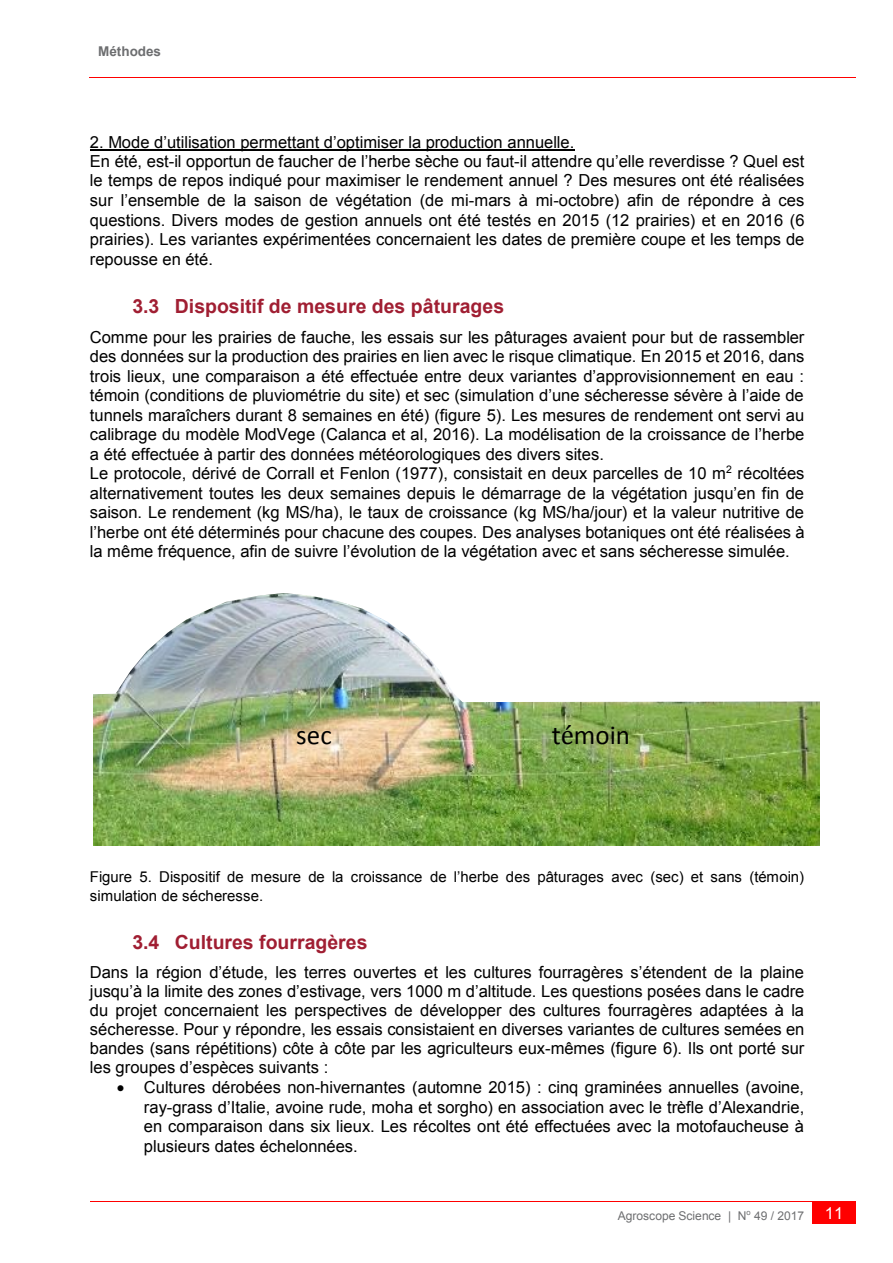
<style>
.page{position:relative;width:893px;height:1263px;background:#fff}
.page>*{position:absolute;margin:0;border:0;box-sizing:border-box;transform-origin:0 0}
.t1{font:27px "Calibri";color:#000}
.t2{font:700 19.5px "Arial";color:#a01e32}
.t3{font:16.5px/19.5px "Arial";color:#000}
.t4{font:16.5px "Arial";color:#fff}
.t5{font:15px/19.6px "Arial";color:#000}
.t6{font:700 13.5px "Arial";letter-spacing:.005em;color:#6d6e70}
.t7{font:12px "Arial";letter-spacing:-.005em;color:#6d6e70}
.s1{font-family:"Cambria"}
</style>
<div class="page">
<hr style="left:89px;top:77px;width:767px;height:1px;background:#f00">
<div style="left:812px;top:1201px;width:44px;height:23px;background:#f00"></div>
<hr style="left:90px;top:1201px;width:722px;height:1px;background:#f00">
<hr style="left:90px;top:149px;width:484px;height:2px;background:#000">
<img style="left:93px;top:702px;width:726px;height:143px">
<svg style="left:93px;top:696px;width:727px;height:6px"></svg>
<img style="left:93px;top:593px;width:363px;height:103px">
<img style="left:285px;top:718px;width:86px;height:54px">
<img style="left:541px;top:718px;width:148px;height:54px">
<p class="t6" style="left:98px;top:42px;width:65px">Méthodes</p>
<p class="t3" style="left:90px;top:132px;width:716px">2. Mode d’utilisation permettant d’optimiser la production annuelle.<br>En été, est-il opportun de faucher de l’herbe sèche ou faut-il attendre qu’elle reverdisse ? Quel est le temps de repos indiqué pour maximiser le rendement annuel ? Des mesures ont été réalisées sur l’ensemble de la saison de végétation (de mi-mars à mi-octobre) afin de répondre à ces questions. Divers modes de gestion annuels ont été testés en 2015 (12 prairies) et en 2016 (6 prairies). Les variantes expérimentées concernaient les dates de première coupe et les temps de repousse en été.</p>
<p class="t2" style="left:132px;top:293px;width:373px">3.3 Dispositif de mesure des pâturages</p>
<p class="t3" style="left:90px;top:327px;width:716px">Comme pour les prairies de fauche, les essais sur les pâturages avaient pour but de rassembler des données sur la production des prairies en lien avec le risque climatique. En 2015 et 2016, dans trois lieux, une comparaison a été effectuée entre deux variantes d’approvisionnement en eau : témoin (conditions de pluviométrie du site) et sec (simulation d’une sécheresse sévère à l’aide de tunnels maraîchers durant 8 semaines en été) (figure 5). Les mesures de rendement ont servi au calibrage du modèle ModVege (Calanca et al, 2016). La modélisation de la croissance de l’herbe a été effectuée à partir des données météorologiques des divers sites.<br>Le protocole, dérivé de Corrall et Fenlon (1977), consistait en deux parcelles de 10 m<sup>2</sup> récoltées alternativement toutes les deux semaines depuis le démarrage de la végétation jusqu’en fin de saison. Le rendement (kg MS/ha), le taux de croissance (kg MS/ha/jour) et la valeur nutritive de l’herbe ont été déterminés pour chacune des coupes. Des analyses botaniques ont été réalisées à la même fréquence, afin de suivre l’évolution de la végétation avec et sans sécheresse simulée.</p>
<h1 class="t1" style="left:296px;top:718px;width:37px">sec</h1>
<h1 class="t1" style="left:552px;top:718px;width:80px">t<span class="s1">é</span> moin</h1>
<p class="t5" style="left:90px;top:866px;width:716px">Figure 5. Dispositif de mesure de la croissance de l’herbe des pâturages avec (sec) et sans (témoin) simulation de sécheresse.</p>
<p class="t2" style="left:132px;top:929px;width:237px">3.4 Cultures fourragères</p>
<p class="t3" style="left:90px;top:963px;width:716px;line-height:18.9px;text-align:justify">Dans la région d’étude, les terres ouvertes et les cultures fourragères s’étendent de la plaine jusqu’à la limite des zones d’estivage, vers 1000 m d’altitude. Les questions posées dans le cadre du projet concernaient les perspectives de développer des cultures fourragères adaptées à la sécheresse. Pour y répondre, les essais consistaient en diverses variantes de cultures semées en bandes (sans répétitions) côte à côte par les agriculteurs eux-mêmes (figure 6). Ils ont porté sur les groupes d’espèces suivants :</p>
<p class="t3" style="left:144px;top:1078px;width:662px;text-align:justify;text-indent:-27px">• Cultures dérobées non-hivernantes (automne 2015) : cinq graminées annuelles (avoine, ray-grass d’Italie, avoine rude, moha et sorgho) en association avec le trèfle d’Alexandrie, en comparaison dans six lieux. Les récoltes ont été effectuées avec la motofaucheuse à plusieurs dates échelonnées.</p>
<p class="t7" style="left:618px;top:1208px;width:188px">Agroscope Science | N<sup>o</sup> 49 / 2017</p>
<p class="t4" style="left:825px;top:1202px;width:20px">11</p>
</div>
